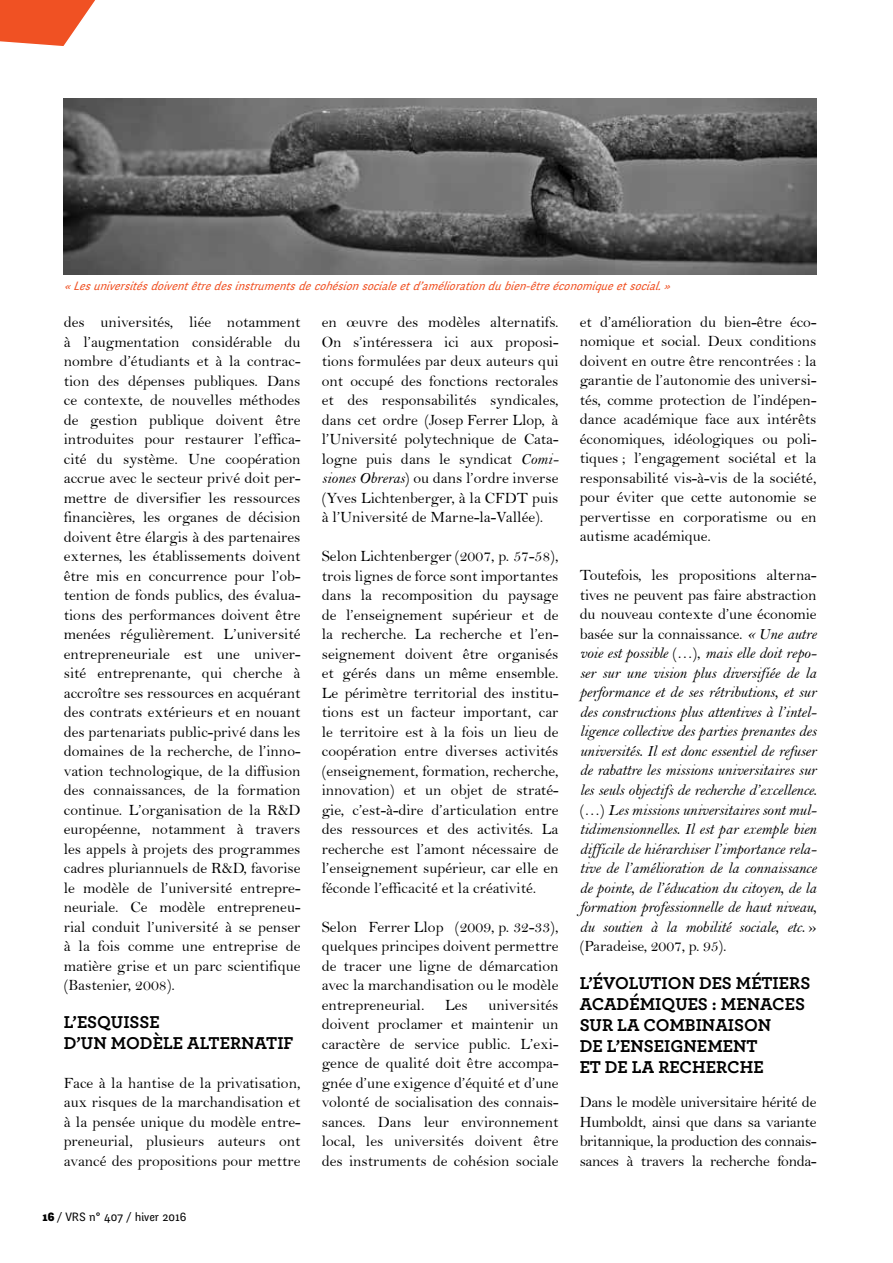
<style>
.page{position:relative;width:893px;height:1263px;background:#fff}
.page>*{position:absolute;margin:0;border:0;box-sizing:border-box;transform-origin:0 0}
.t1{font:700 18px/21px "Archer";color:#000}
.t2{font:15.75px/19.5px "Bell";color:#000;text-align:justify}
.t3{font:15.75px/19.5px "Bell MT Italic";letter-spacing:-.01em;color:#000;text-align:justify}
.t4{font:italic 12px "Fengardo Neue";color:#f05123}
.t5{font:12px "Fengardo Neue";color:#000}
.s1{font-weight:900}
.s2{font-family:"Bell MT Italic"}
.s3{font-family:"Bell"}
</style>
<div class="page">
<svg style="left:0;top:0;width:95px;height:46px"></svg>
<img style="left:64px;top:99px;width:752px;height:175px">
<p class="t4" style="left:64px;top:279px;width:613px">« Lesuniversitésdoiventêtredesinstrumentsdecohésionsocialeetd’améliorationdubien-êtreéconomiqueetsocial. »</p>
<p class="t2" style="left:64px;top:312px;width:238px">des universités, liée notamment à l’augmentation considérable du nombre d’étudiants et à la contrac&shy;tion des dépenses publiques. Dans ce contexte, de nouvelles méthodes de gestion publique doivent être introduites pour restaurer l’effica&shy;cité du système. Une coopération accrue avec le secteur privé doit per&shy;mettre de diversifier les ressources financières, les organes de décision doivent être élargis à des partenaires externes, les établissements doivent être mis en concurrence pour l’ob&shy;tention de fonds publics, des évalua&shy;tions des performances doivent être menées régulièrement. L’université entrepreneuriale est une univer&shy;sité entreprenante, qui cherche à accroître ses ressources en acquérant des contrats extérieurs et en nouant des partenariats public-privé dans les domaines de la recherche, de l’inno&shy;vation technologique, de la diffusion des connaissances, de la formation continue. L’organisation de la R&amp;D européenne, notamment à travers les appels à projets des programmes cadres pluriannuels de R&amp;D, favorise le modèle de l’université entrepre&shy;neuriale. Ce modèle entrepreneu&shy;rial conduit l’université à se penser à la fois comme une entreprise de matière grise et un parc scientifique (Bastenier, 2008).</p>
<p class="t1" style="left:64px;top:1010px;width:227px">L’ESQUISSE<br>D’UN MODÈLE ALTERNATIF</p>
<p class="t2" style="left:64px;top:1073px;width:238px">Face à la hantise de la privatisation, aux risques de la marchandisation et à la pensée unique du modèle entre&shy;preneurial, plusieurs auteurs ont avancé des propositions pour mettre</p>
<p class="t5" style="left:43px;top:1209px;width:146px"><span class="s1">16</span> / VRS n° 407 / hiver 2016</p>
<p class="t2" style="left:322px;top:312px;width:238px">en œuvre des modèles alternatifs.<br>On s’intéressera ici aux proposi&shy;tions formulées par deux auteurs qui ont occupé des fonctions rectorales et des responsabilités syndicales, dans cet ordre (Josep -Ferrer -Llop, à l’Université polytechnique de Cata&shy;logne puis dans le syndicat <span class="s2">Comi&shy;siones Obreras</span>) ou dans l’ordre inverse (Yves -Lichtenberger, à la CFDT puis à l’Université de Marne-la-Vallée).</p>
<p class="t2" style="left:322px;top:546px;width:238px">Selon Lichtenberger (2007, p. 57-58), trois lignes de force sont importantes dans la recomposition du paysage de l’enseignement supérieur et de la recherche. La recherche et l’en&shy;seignement doivent être organisés et gérés dans un même ensemble.<br>Le périmètre territorial des institu&shy;tions est un facteur important, car le territoire est à la fois un lieu de coopération entre diverses activités (enseignement, formation, recherche, innovation) et un objet de straté&shy;gie, c’est-à-dire d’articulation entre des ressources et des activités. La recherche est l’amont nécessaire de l’enseignement supérieur, car elle en féconde l’efficacité et la créativité.</p>
<p class="t2" style="left:322px;top:917px;width:238px">Selon Ferrer Llop (2009, p. 32-33), quelques principes doivent permettre de tracer une ligne de démarcation avec la marchandisation ou le modèle entrepreneurial.</p>
<p class="t2" style="left:322px;top:995px;width:238px;text-indent:167px">universités doivent proclamer et maintenir un caractère de service public. L’exi&shy;gence de qualité doit être accompa&shy;gnée d’une exigence d’équité et d’une volonté de socialisation des connais&shy;sances. Dans leur environnement local, les universités doivent être des instruments de cohésion sociale</p>
<p class="t2" style="left:445px;top:995px;width:24px">Les</p>
<p class="t2" style="left:580px;top:312px;width:238px">et d’amélioration du bien-être éco&shy;nomique et social. Deux conditions doivent en outre être rencontrées : la garantie de l’autonomie des universi&shy;tés, comme protection de l’indépen&shy;dance académique face aux intérêts économiques, idéologiques ou poli&shy;tiques ; l’engagement sociétal et la responsabilité vis-à-vis de la société, pour éviter que cette autonomie se pervertisse en corporatisme ou en autisme académique.</p>
<p class="t2" style="left:580px;top:566px;width:238px">Toutefois, les propositions alterna&shy;tives ne peuvent pas faire abstraction du nouveau contexte d’une économie basée sur la connaissance. <span class="s2">« Une autre</span></p>
<p class="t3" style="left:580px;top:644px;width:238px">voie est possible <span class="s3">(…),</span> mais elle doit repo&shy;ser sur une vision plus diversifiée de la performance et de ses rétributions, et sur des constructions plus attentives à l’intel&shy;ligence collective des parties prenantes des universités. Il est donc essentiel de refuser de rabattre les missions universitaires sur les seuls objectifs de recherche d’excellence. <span class="s3">(…)</span> Les missions universitaires sont mul&shy;tidimensionnelles. Il est par exemple bien difficile de hiérarchiser l’importance rela&shy;tive de l’amélioration de la connaissance de pointe, de l’éducation du citoyen, de la formation professionnelle de haut niveau, du soutien à la mobilité sociale, etc. <span class="s3">»</span></p>
<p class="t2" style="left:580px;top:936px;width:148px">(Paradeise, 2007, p. 95).</p>
<p class="t1" style="left:580px;top:971px;width:230px">L’ÉVOLUTION DES MÉTIERS<br>ACADÉMIQUES : MENACES<br>SUR LA COMBINAISON<br>DE L’ENSEIGNEMENT<br>ET DE LA RECHERCHE</p>
<p class="t2" style="left:580px;top:1092px;width:238px">Dans le modèle universitaire hérité de Humboldt, ainsi que dans sa variante britannique, la production des connais&shy;sances à travers la recherche fonda-</p>
</div>
